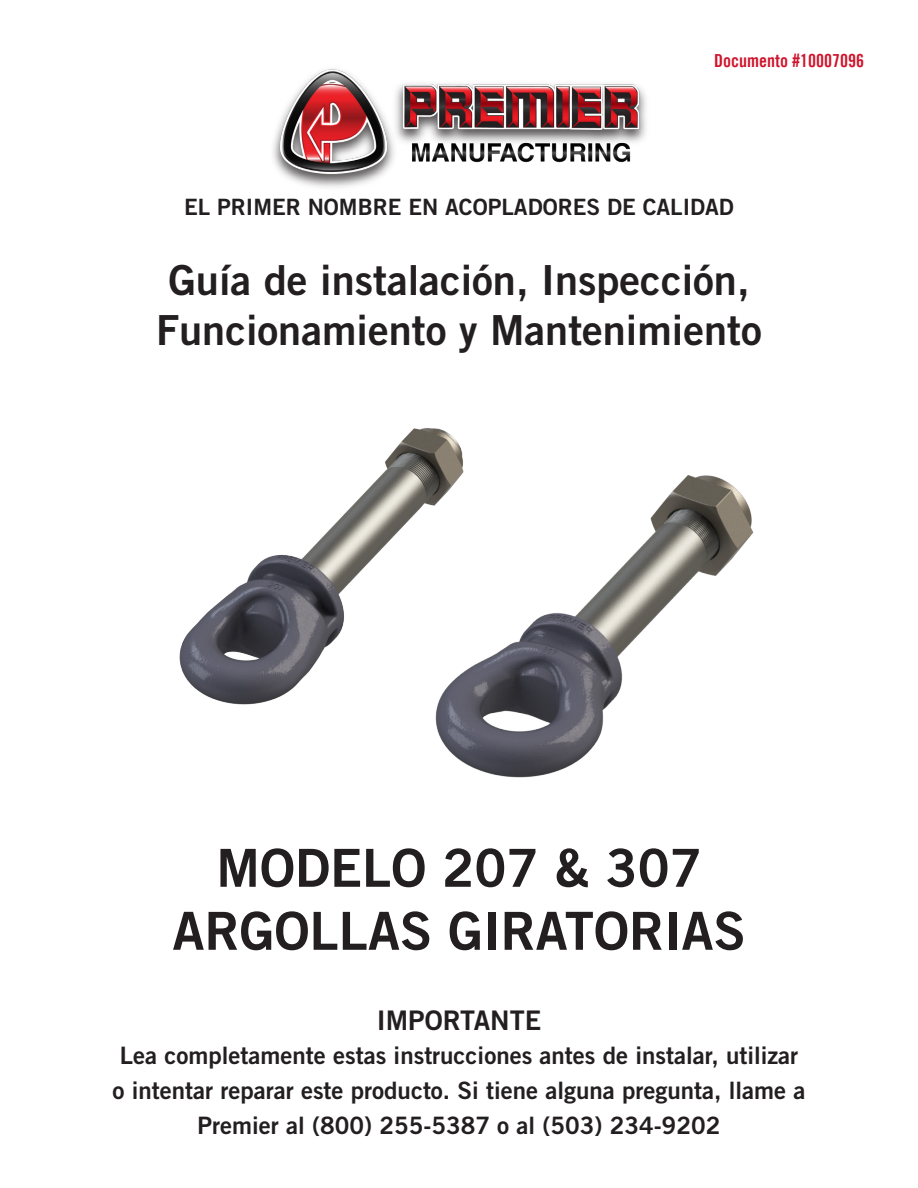
<style>
.page{position:relative;width:918px;height:1188px;background:#fff}
.page>*{position:absolute;margin:0;border:0;box-sizing:border-box;transform-origin:0 0}
.t1{font:52.5px/63px "Trade Gothic LT Std Bd 2";color:#231f20;text-align:center}
.t2{font:41.4px "Trade Gothic LT Std Bd 2";color:#231f20}
.t3{font:27px "Trade Gothic LT Std Bd 2";color:#231f20}
.t4{font:24px/34.8px "Trade Gothic LT Std Bd 2";color:#231f20;text-align:center}
.t5{font:22.5px "Trade Gothic LT Std Bd 2";color:#231f20}
.t6{font:18px "Trade Gothic LT Bold Cond Twenty";color:#cf152d}
</style>
<div class="page">
<img style="left:179px;top:428px;width:284px;height:277px">
<img style="left:405px;top:458px;width:349px;height:320px">
<img style="left:273px;top:69px;width:373px;height:119px">
<p class="t6" style="left:714px;top:50px;width:151px">Documento #10007096</p>
<p class="t5" style="left:184px;top:193px;width:551px">EL PRIMER NOMBRE EN ACOPLADORES DE CALIDAD</p>
<p class="t2" style="left:168px;top:255px;width:583px">Guía de instalación, Inspección,</p>
<p class="t2" style="left:156px;top:305px;width:607px">Funcionamiento y Mantenimiento</p>
<p class="t1" style="left:172px;top:836px;width:575px">MODELO 207 &amp; 307<br>ARGOLLAS GIRATORIAS</p>
<p class="t3" style="left:377px;top:1003px;width:166px">IMPORTANTE</p>
<p class="t4" style="left:112px;top:1038px;width:695px">Lea completamente estas instrucciones antes de instalar, utilizar o intentar reparar este producto. Si tiene alguna pregunta, llame a<br>Premier al (800) 255-5387 o al (503) 234-9202</p>
</div>
